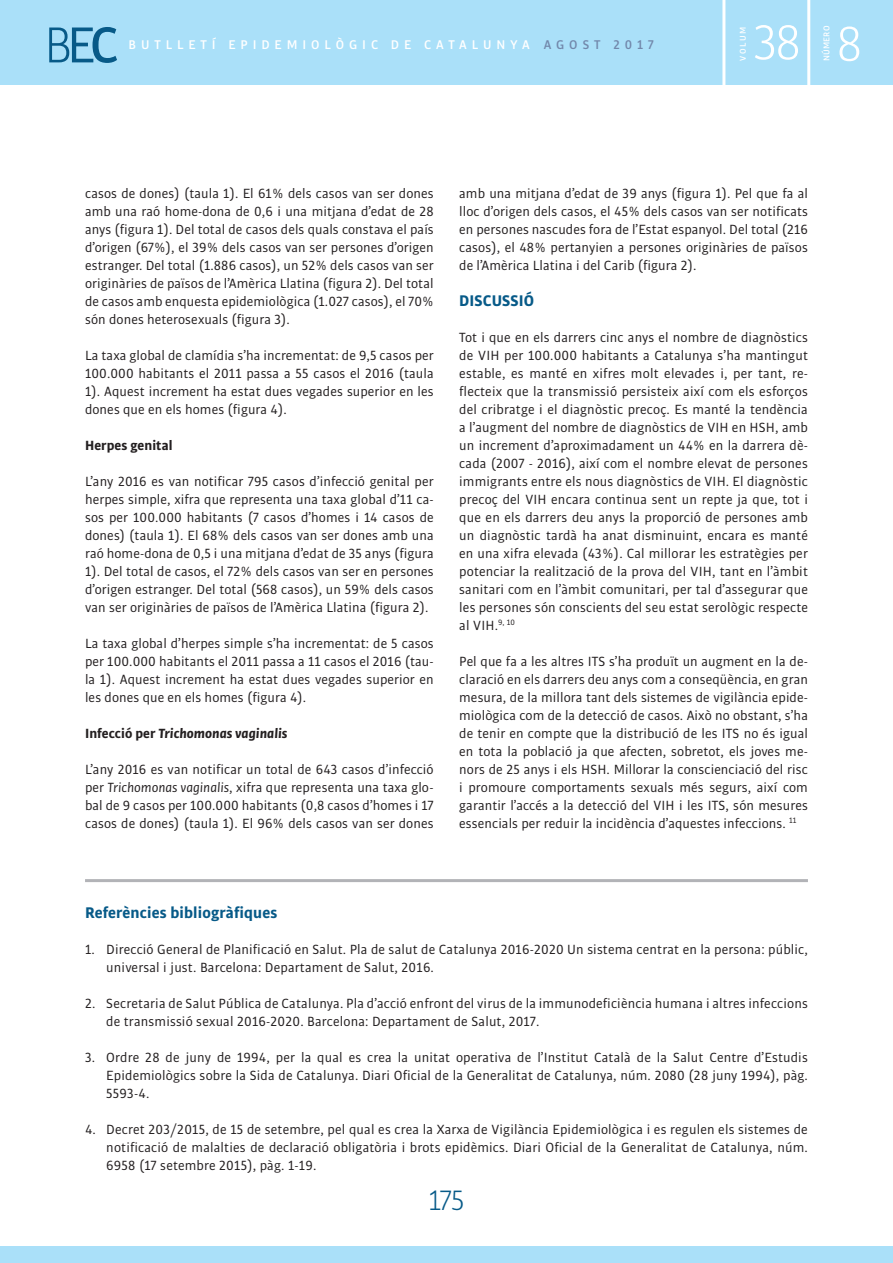
<style>
.page{position:relative;width:893px;height:1263px;background:#fff}
.page>*{position:absolute;margin:0;border:0;box-sizing:border-box;transform-origin:0 0}
.t1{font:300 54px "Bulo";color:#075a88}
.t2{font:300 52.5px "Bulo";color:#fff}
.t3{font:300 30px "Bulo";color:#075a88}
.t4{font:700 16.5px "Bulo";letter-spacing:.01em;color:#075a88}
.t5{font:14.25px/18px "Bulo";letter-spacing:.01em;color:#231f20;text-align:justify}
.t6{font:italic 700 14.25px "Bulo";letter-spacing:.005em;color:#231f20}
.t7{font:700 14.25px "Bulo";letter-spacing:.005em;color:#231f20}
.t8{font:500 13.5px "Bulo";letter-spacing:.365em;color:#fff}
.t9{font:500 9px "Bulo";letter-spacing:.025em;color:#fff}
.s1{font-weight:400}
.s2{font-weight:500}
.s3{color:#7288ab}
.s4{font-style:normal}
.s5{font-style:italic}
</style>
<div class="page">
<div style="left:0;top:0;width:893px;height:85px;background:#aae0f9"></div>
<hr style="left:722px;top:0;width:3px;height:85px;background:#fff">
<hr style="left:807px;top:0;width:3px;height:85px;background:#fff">
<div style="left:0;top:1246px;width:893px;height:17px;background:#aae0f9"></div>
<hr style="left:85px;top:879px;width:723px;height:3px;background:#b2b3b7">
<h1 class="t1" style="left:44px;top:12px;width:76px">B<span class="s1">E</span><span class="s2">C</span></h1>
<p class="t9" style="left:737px;top:61px;width:36px;rotate:-90deg">VOLUM</p>
<h2 class="t2" style="left:753px;top:10px;width:49px">38</h2>
<p class="t9" style="left:821px;top:61px;width:37px;rotate:-90deg">NÚMERO</p>
<h2 class="t2" style="left:836px;top:12px;width:28px">8</h2>
<p class="t8" style="left:129px;top:36px;width:527px">BUTLLETÍ EPIDEMIOLÒGIC DE CATALUNYA <span class="s3">AGOST 2017</span></p>
<p class="t5" style="left:85px;top:184px;width:350px">casos de dones) (taula 1). El 61% dels casos van ser dones amb una raó home-dona de 0,6 i una mitjana d’edat de 28 anys (figura 1). Del total de casos dels quals constava el país d’origen (67%), el 39% dels casos van ser persones d’origen estranger. Del total (1.886 casos), un 52% dels casos van ser originàries de països de l’Amèrica Llatina (figura 2). Del total de casos amb enquesta epidemiològica (1.027 casos), el 70% són dones heterosexuals (figura 3).</p>
<p class="t5" style="left:85px;top:346px;width:350px">La taxa global de clamídia s’ha incrementat: de 9,5 casos per 100.000 habitants el 2011 passa a 55 casos el 2016 (taula 1). Aquest increment ha estat dues vegades superior en les dones que en els homes (figura 4).</p>
<p class="t7" style="left:85px;top:436px;width:89px">Herpes genital</p>
<p class="t5" style="left:85px;top:472px;width:350px">L’any 2016 es van notificar 795 casos d’infecció genital per herpes simple, xifra que representa una taxa global d’11 ca&shy;sos per 100.000 habitants (7 casos d’homes i 14 casos de dones) (taula 1). El 68% dels casos van ser dones amb una raó home-dona de 0,5 i una mitjana d’edat de 35 anys (figura 1). Del total de casos, el 72% dels casos van ser en persones d’origen estranger. Del total (568 casos), un 59% dels casos van ser originàries de països de l’Amèrica Llatina (figura 2).</p>
<p class="t5" style="left:85px;top:634px;width:350px">La taxa global d’herpes simple s’ha incrementat: de 5 casos per 100.000 habitants el 2011 passa a 11 casos el 2016 (tau&shy;la 1). Aquest increment ha estat dues vegades superior en les dones que en els homes (figura 4).</p>
<p class="t6" style="left:85px;top:724px;width:204px"><span class="s4">Infecció per</span> Trichomonas vaginalis</p>
<p class="t5" style="left:85px;top:760px;width:350px">L’any 2016 es van notificar un total de 643 casos d’infecció per <span class="s5">Trichomonas vaginalis</span>, xifra que representa una taxa glo&shy;bal de 9 casos per 100.000 habitants (0,8 casos d’homes i 17 casos de dones) (taula 1). El 96% dels casos van ser dones</p>
<p class="t5" style="left:459px;top:184px;width:350px">amb una mitjana d’edat de 39 anys (figura 1). Pel que fa al lloc d’origen dels casos, el 45% dels casos van ser notificats en persones nascudes fora de l’Estat espanyol. Del total (216 casos), el 48% pertanyien a persones originàries de països de l’Amèrica Llatina i del Carib (figura 2).</p>
<p class="t4" style="left:459px;top:290px;width:76px">DISCUSSIÓ</p>
<p class="t5" style="left:459px;top:328px;width:350px">Tot i que en els darrers cinc anys el nombre de diagnòstics de VIH per 100.000 habitants a Catalunya s’ha mantingut estable, es manté en xifres molt elevades i, per tant, re&shy;flecteix que la transmissió persisteix així com els esforços del cribratge i el diagnòstic precoç. Es manté la tendència a l’augment del nombre de diagnòstics de VIH en HSH, amb un increment d’aproximadament un 44% en la darrera dè&shy;cada (2007 - 2016), així com el nombre elevat de persones immigrants entre els nous diagnòstics de VIH. El diagnòstic precoç del VIH encara continua sent un repte ja que, tot i que en els darrers deu anys la proporció de persones amb un diagnòstic tardà ha anat disminuint, encara es manté en una xifra elevada (43%). Cal millorar les estratègies per potenciar la realització de la prova del VIH, tant en l’àmbit sanitari com en l’àmbit comunitari, per tal d’assegurar que les persones són conscients del seu estat serològic respecte al VIH.<sup>9,</sup> <sup>10</sup></p>
<p class="t5" style="left:459px;top:652px;width:350px">Pel que fa a les altres ITS s’ha produït un augment en la de&shy;claració en els darrers deu anys com a conseqüència, en gran mesura, de la millora tant dels sistemes de vigilància epide&shy;miològica com de la detecció de casos. Això no obstant, s’ha de tenir en compte que la distribució de les ITS no és igual en tota la població ja que afecten, sobretot, els joves me&shy;nors de 25 anys i els HSH. Millorar la conscienciació del risc i promoure comportaments sexuals més segurs, així com garantir l’accés a la detecció del VIH i les ITS, són mesures essencials per reduir la incidència d’aquestes infeccions. <sup>11</sup></p>
<p class="t4" style="left:85px;top:902px;width:194px">Referències bibliogràfiques</p>
<p class="t5" style="left:106px;top:940px;width:703px;text-indent:-21px">1. Direcció General de Planificació en Salut. Pla de salut de Catalunya 2016-2020 Un sistema centrat en la persona: públic, universal i just. Barcelona: Departament de Salut, 2016.</p>
<p class="t5" style="left:106px;top:994px;width:703px;text-indent:-21px">2. Secretaria de Salut Pública de Catalunya. Pla d’acció enfront del virus de la immunodeficiència humana i altres infeccions de transmissió sexual 2016-2020. Barcelona: Departament de Salut, 2017.</p>
<p class="t5" style="left:106px;top:1048px;width:703px;text-indent:-21px">3. Ordre 28 de juny de 1994, per la qual es crea la unitat operativa de l’Institut Català de la Salut Centre d’Estudis Epidemiològics sobre la Sida de Catalunya. Diari Oficial de la Generalitat de Catalunya, núm. 2080 (28 juny 1994), pàg.<br>5593-4.</p>
<p class="t5" style="left:106px;top:1120px;width:703px;text-indent:-21px">4. Decret 203/2015, de 15 de setembre, pel qual es crea la Xarxa de Vigilància Epidemiològica i es regulen els sistemes de notificació de malalties de declaració obligatòria i brots epidèmics. Diari Oficial de la Generalitat de Catalunya, núm.<br>6958 (17 setembre 2015), pàg. 1-19.</p>
<h3 class="t3" style="left:428px;top:1182px;width:38px">175</h3>
</div>
